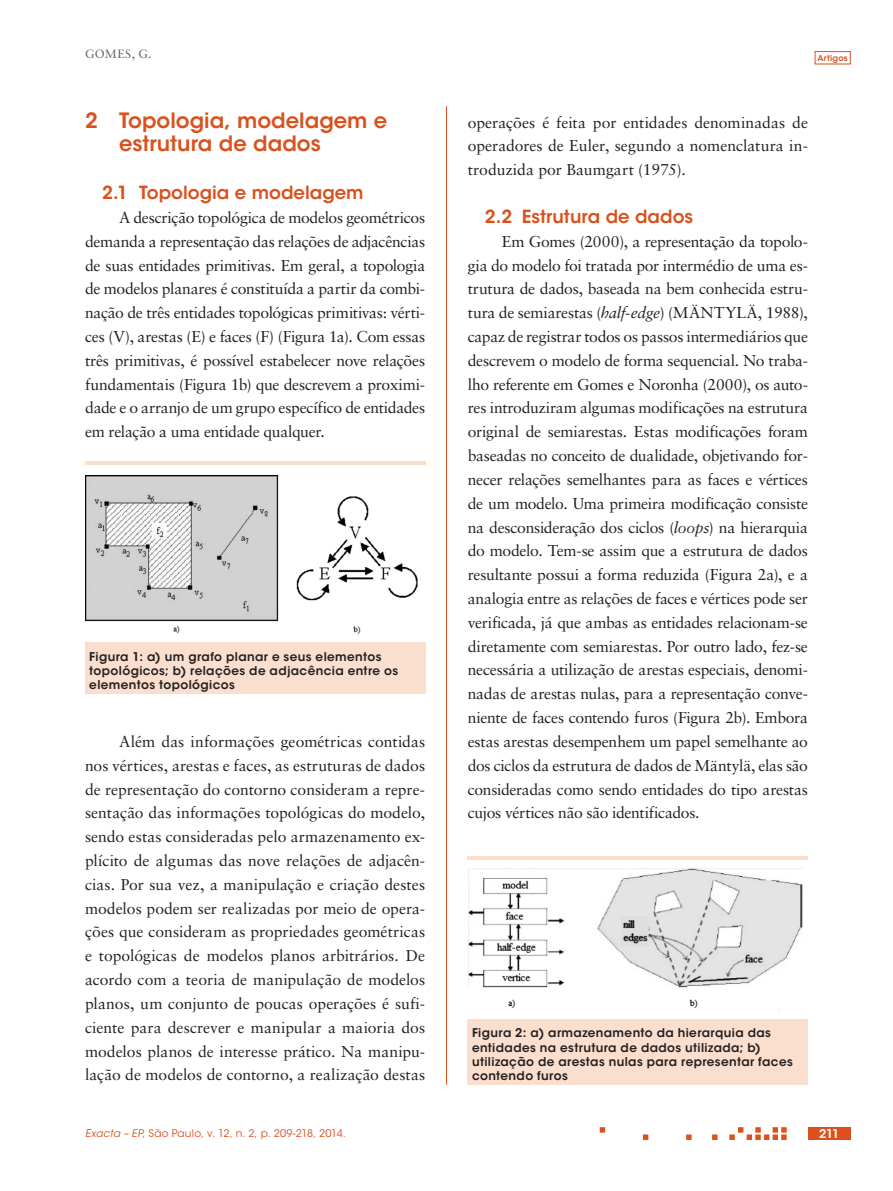
<style>
.page{position:relative;width:893px;height:1191px;background:#fff}
.page>*{position:absolute;margin:0;border:0;box-sizing:border-box;transform-origin:0 0}
.ex_Subtitulo{font:600 21px/23.9px "ITC Avant Garde Std";color:#da511d}
.ex_Subtitulo_2{font:600 18px "ITC Avant Garde Std";color:#da511d}
.ex_Normal{font:15.75px/23.9px "Sabon LT Std";letter-spacing:-.005em;color:#231f20;text-align:justify}
.ex_Tabela_-_titulo{font:600 12px/14.4px "ITC Avant Garde Std";letter-spacing:.03em;color:#231f20}
.ex_TextoTopo{font:12px "Sabon LT Std";letter-spacing:.04em;color:#636366}
.t1{font:600 12px "ITC Avant Garde Std";color:#fff}
.t2{font:10.5px "ITC Avant Garde Std";letter-spacing:.02em;color:#da511d}
.t3{font:600 8.25px "ITC Avant Garde Std";letter-spacing:.025em;color:#da511d}
.s1{font-style:italic}
</style>
<div class="page">
<hr style="left:446px;top:106px;width:1px;height:978px;background:#da511d">
<svg style="left:600px;top:1127px;width:187px;height:13px"></svg>
<div style="left:815px;top:51px;width:35px;height:13px;border:1px solid #da511d"></div>
<div style="left:808px;top:1127px;width:42px;height:13px;background:#da511d"></div>
<div style="left:85px;top:461px;width:340px;height:232px;background:#fadfce"></div>
<div style="left:85px;top:465px;width:340px;height:177px;background:#fff"></div>
<img style="left:85px;top:475px;width:333px;height:159px">
<div style="left:468px;top:856px;width:340px;height:228px;background:#fadfce"></div>
<div style="left:468px;top:860px;width:340px;height:158px;background:#fff"></div>
<img style="left:468px;top:868px;width:335px;height:143px">
<p class="ex_TextoTopo" style="left:85px;top:46px;width:68px">GOMES, G.</p>
<p class="ex_Subtitulo" style="left:119px;top:108px;width:270px;text-indent:-34px">2 Topologia, modelagem e estrutura de dados</p>
<p class="ex_Subtitulo_2" style="left:102px;top:181px;width:263px">2.1 Topologia e modelagem</p>
<p class="ex_Normal" style="left:85px;top:205px;width:342px;text-indent:34px">A descrição topológica de modelos geométricos demanda a representação das relações de adjacências de suas entidades primitivas. Em geral, a topologia de modelos planares é constituída a partir da combi&shy;nação de três entidades topológicas primitivas: vérti&shy;ces (V), arestas (E) e faces (F) (Figura 1a). Com essas três primitivas, é possível estabelecer nove relações fundamentais (Figura 1b) que descrevem a proximi&shy;dade e o arranjo de um grupo específico de entidades em relação a uma entidade qualquer.</p>
<p class="ex_Tabela_-_titulo" style="left:89px;top:649px;width:310px">Figura 1: a) um grafo planar e seus elementos topológicos; b) relações de adjacência entre os elementos topológicos</p>
<p class="ex_Normal" style="left:85px;top:729px;width:342px;text-indent:34px">Além das informações geométricas contidas nos vértices, arestas e faces, as estruturas de dados de representação do contorno consideram a repre&shy;sentação das informações topológicas do modelo, sendo estas consideradas pelo armazenamento ex&shy;plícito de algumas das nove relações de adjacên&shy;cias. Por sua vez, a manipulação e criação destes modelos podem ser realizadas por meio de opera&shy;ções que consideram as propriedades geométricas e topológicas de modelos planos arbitrários. De acordo com a teoria de manipulação de modelos planos, um conjunto de poucas operações é sufi&shy;ciente para descrever e manipular a maioria dos modelos planos de interesse prático. Na manipu&shy;lação de modelos de contorno, a realização destas</p>
<p class="t3" style="left:817px;top:53px;width:32px">Artigos</p>
<p class="ex_Normal" style="left:468px;top:110px;width:342px">operações é feita por entidades denominadas de operadores de Euler, segundo a nomenclatura in&shy;troduzida por Baumgart (1975).</p>
<p class="ex_Subtitulo_2" style="left:485px;top:205px;width:210px">2.2 Estrutura de dados</p>
<p class="ex_Normal" style="left:468px;top:229px;width:342px;text-indent:34px">Em Gomes (2000), a representação da topolo&shy;gia do modelo foi tratada por intermédio de uma es&shy;trutura de dados, baseada na bem conhecida estru&shy;tura de semiarestas (<span class="s1">half-edge</span>) (MÄNTYLÄ, 1988), capaz de registrar todos os passos intermediários que descrevem o modelo de forma sequencial. No traba&shy;lho referente em Gomes e Noronha (2000), os auto&shy;res introduziram algumas modificações na estrutura original de semiarestas. Estas modificações foram baseadas no conceito de dualidade, objetivando for&shy;necer relações semelhantes para as faces e vértices de um modelo. Uma primeira modificação consiste na desconsideração dos ciclos (<span class="s1">loops</span>) na hierarquia do modelo. Tem-se assim que a estrutura de dados resultante possui a forma reduzida (Figura 2a), e a analogia entre as relações de faces e vértices pode ser verificada, já que ambas as entidades relacionam-se diretamente com semiarestas. Por outro lado, fez-se necessária a utilização de arestas especiais, denomi&shy;nadas de arestas nulas, para a representação conve&shy;niente de faces contendo furos (Figura 2b). Embora estas arestas desempenhem um papel semelhante ao dos ciclos da estrutura de dados de Mäntylä, elas são consideradas como sendo entidades do tipo arestas cujos vértices não são identificados.</p>
<p class="ex_Tabela_-_titulo" style="left:472px;top:1025px;width:322px">Figura 2: a) armazenamento da hierarquia das entidades na estrutura de dados utilizada; b) utilização de arestas nulas para representar faces contendo furos</p>
<p class="t2" style="left:85px;top:1127px;width:262px"><span class="s1">Exacta – EP</span>, São Paulo, v. 12, n. 2, p. 209-218, 2014.</p>
<p class="t1" style="left:819px;top:1126px;width:22px">211</p>
</div>
